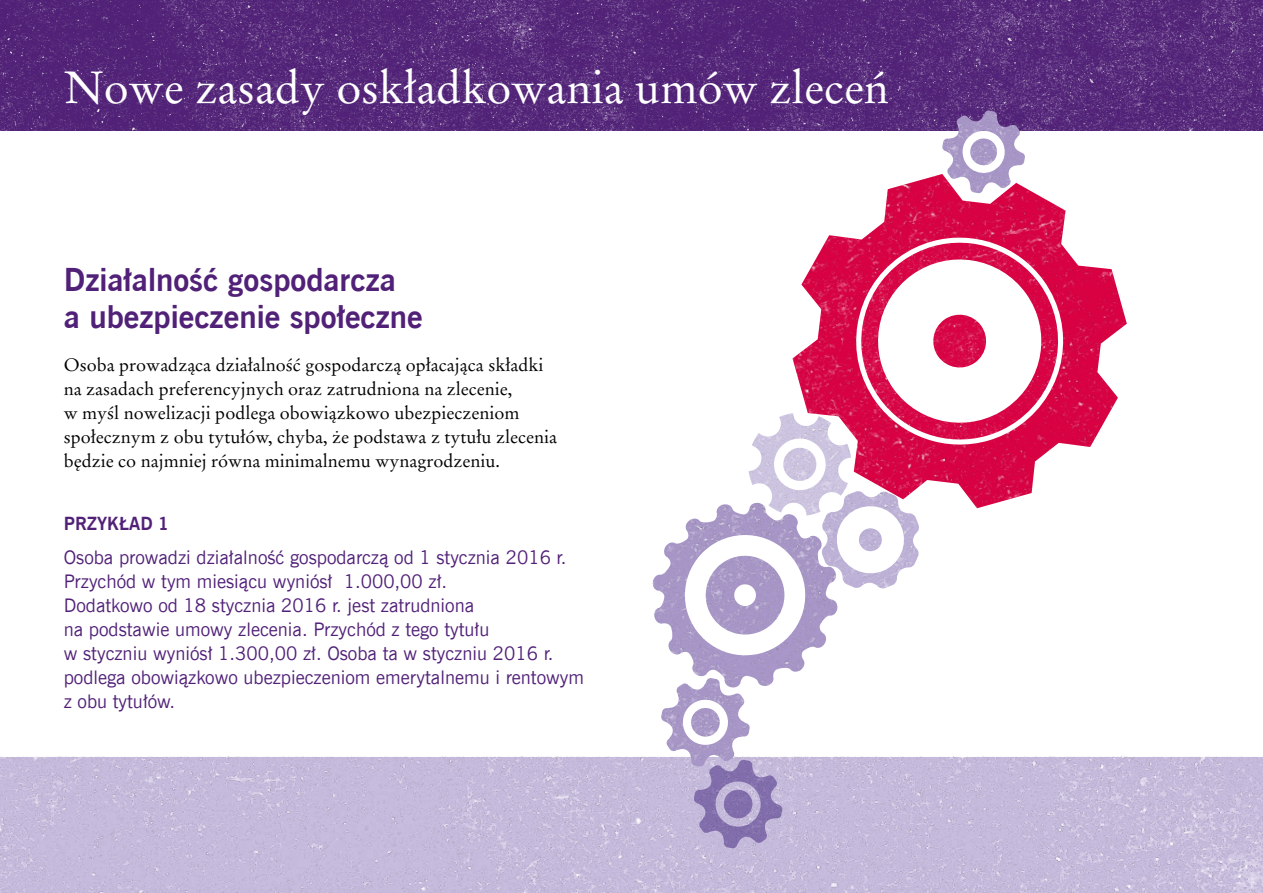
<style>
.page{position:relative;width:1263px;height:893px;background:#fff}
.page>*{position:absolute;margin:0;border:0;box-sizing:border-box;transform-origin:0 0}
.t1{font:45px "Stempel Garamond LT Pro";color:#fff}
.t2{font:700 31.5px/37.8px "News Goth EU";color:#512178}
.t3{font:18.75px/24px "News Goth EU";color:#512178}
.t4{font:18px/24px "Stempel Garamond LT Pro";color:#000}
.t5{font:700 18px "News Goth EU";color:#512178}
</style>
<div class="page">
<img style="left:0;top:0;width:1263px;height:130px">
<img style="left:0;top:757px;width:1263px;height:136px">
<img style="left:942px;top:111px;width:83px;height:63px">
<svg style="left:652px;top:413px;width:267px;height:435px"></svg>
<img style="left:782px;top:448px;width:10px;height:34px">
<img style="left:792px;top:174px;width:335px;height:334px">
<h1 class="t1" style="left:64px;top:58px;width:827px">Nowe zasady oskładkowania umów zleceń</h1>
<h2 class="t2" style="left:64px;top:262px;width:361px">Działalność gospodarcza<br>a ubezpieczenie społeczne</h2>
<p class="t4" style="left:64px;top:352px;width:495px">Osoba prowadząca działalność gospodarczą opłacająca składki na zasadach preferencyjnych oraz zatrudniona na zlecenie,<br>w myśl nowelizacji podlega obowiązkowo ubezpieczeniom społecznym z obu tytułów, chyba, że podstawa z tytułu zlecenia będzie co najmniej równa minimalnemu wynagrodzeniu.</p>
<p class="t5" style="left:64px;top:512px;width:107px">PRZYKŁAD 1</p>
<p class="t3" style="left:64px;top:546px;width:522px">Osoba prowadzi działalność gospodarczą od 1 stycznia 2016 r.<br>Przychód w tym miesiącu wyniósł 1.000,00 zł.<br>Dodatkowo od 18 stycznia 2016 r. jest zatrudniona<br>na podstawie umowy zlecenia. Przychód z tego tytułu<br>w styczniu wyniósł 1.300,00 zł. Osoba ta w styczniu 2016 r. podlega obowiązkowo ubezpieczeniom emerytalnemu i rentowym z obu tytułów.</p>
</div>
